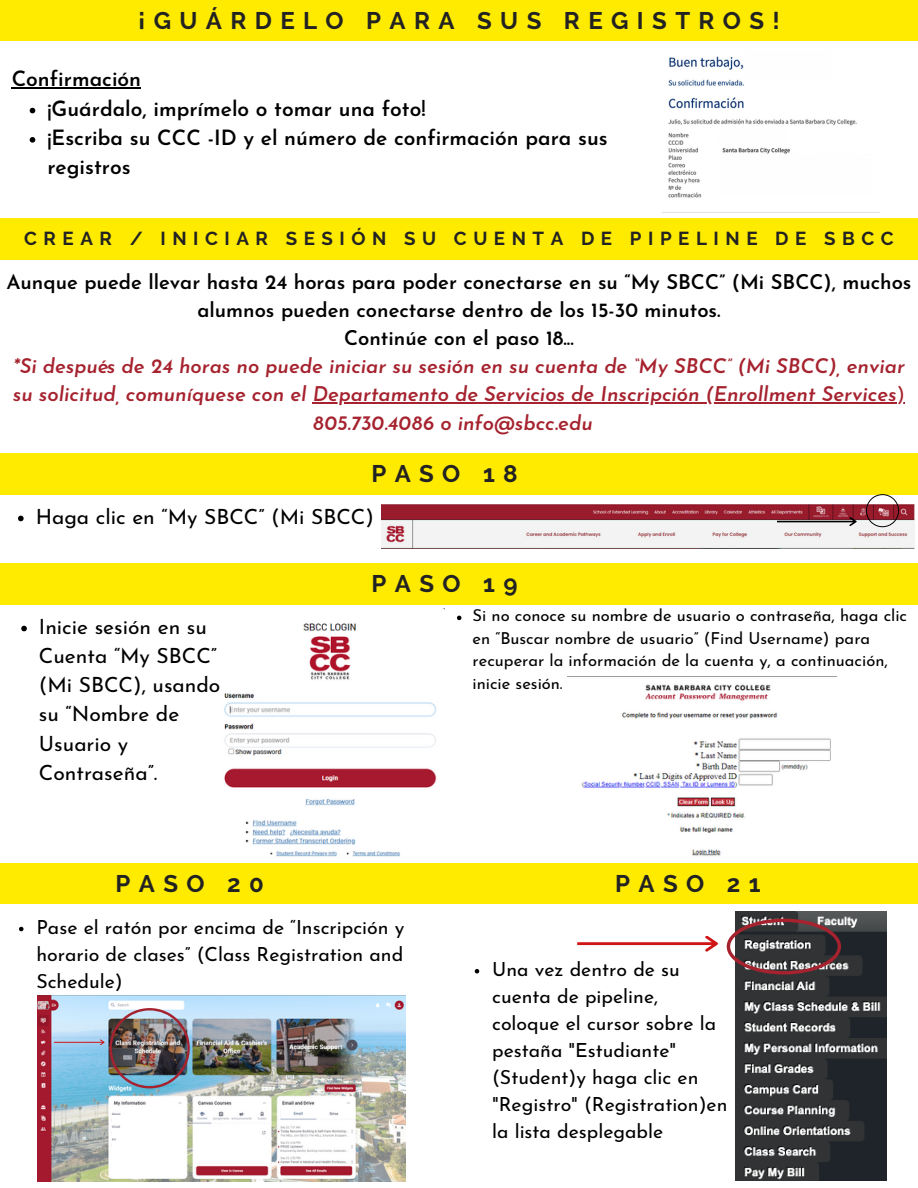
<style>
.page{position:relative;width:918px;height:1188px;background:#fff}
.page>*{position:absolute;margin:0;border:0;box-sizing:border-box;transform-origin:0 0}
.t1{font:700 24px "Raleway";letter-spacing:.35em;color:#222}
.t2{font:21px/29.2px "Josefin Sans";color:#000}
.t3{font:600 21px/29.2px "Josefin Sans";color:#000}
.t4{font:italic 600 20.25px/28.2px "Josefin Sans";color:#a5222e;text-align:center}
.t5{font:19.5px/27px "Josefin Sans";color:#000}
.t6{font:700 18.75px "Raleway";letter-spacing:.35em;color:#222}
.t7{font:16.5px/22.5px "Josefin Sans";color:#000}
.s1{font-style:normal;color:#000}
.s2{font-weight:400;font-style:normal}
</style>
<div class="page">
<div style="left:0;top:0;width:918px;height:41px;background:#ffeb00"></div>
<div style="left:0;top:219px;width:918px;height:40px;background:#ffeb00"></div>
<div style="left:0;top:454px;width:918px;height:40px;background:#ffeb00"></div>
<div style="left:0;top:863px;width:918px;height:41px;background:#ffeb00"></div>
<img style="left:381px;top:504px;width:533px;height:44px">
<svg style="left:866px;top:494px;width:33px;height:33px"></svg>
<svg style="left:777px;top:517px;width:80px;height:9px"></svg>
<img style="left:38px;top:996px;width:367px;height:185px">
<img style="left:54px;top:1008px;width:136px;height:80px">
<img style="left:736px;top:912px;width:150px;height:269px">
<svg style="left:727px;top:919px;width:114px;height:56px;background:#655457"></svg>
<svg style="left:577px;top:936px;width:141px;height:16px"></svg>
<img style="left:668px;top:56px;width:189px;height:142px">
<div style="left:721px;top:155px;width:152px;height:40px;background:#fefefe"></div>
<div style="left:718px;top:130px;width:69px;height:17px;background:#fefefe"></div>
<div style="left:746px;top:51px;width:85px;height:28px;background:#fefefe"></div>
<div style="left:0;top:564px;width:918px;height:40px;background:#ffeb00"></div>
<img style="left:224px;top:608px;width:220px;height:249px">
<img style="left:567px;top:676px;width:269px;height:180px">
<div style="left:112px;top:1116px;width:61px;height:8px;background:#fff"></div>
<hr style="left:313px;top:403px;width:584px;height:1px;background:#a5222e">
<hr style="left:12px;top:88px;width:129px;height:1px;background:#000">
<svg style="left:30px;top:108px;width:5px;height:5px"></svg>
<svg style="left:30px;top:137px;width:5px;height:6px"></svg>
<svg style="left:18px;top:516px;width:6px;height:5px"></svg>
<svg style="left:19px;top:927px;width:5px;height:4px"></svg>
<svg style="left:475px;top:969px;width:4px;height:4px"></svg>
<svg style="left:21px;top:626px;width:6px;height:5px"></svg>
<svg style="left:457px;top:616px;width:4px;height:4px"></svg>
<div style="left:112px;top:1129px;width:61px;height:8px;background:#fff"></div>
<div style="left:112px;top:1142px;width:25px;height:8px;background:#fff"></div>
<div style="left:197px;top:1129px;width:30px;height:8px;background:#fff"></div>
<p class="t1" style="left:138px;top:6px;width:643px">¡GUÁRDELO PARA SUS REGISTROS!</p>
<p class="t3" style="left:12px;top:67px;width:131px">Confirmación</p>
<h1 class="t3" style="left:47px;top:96px;width:380px">¡Guárdalo, imprímelo o tomar una foto!</h1>
<p class="t3" style="left:47px;top:125px;width:562px">¡Escriba su CCC -ID y el número de confirmación para sus registros</p>
<p class="t6" style="left:24px;top:228px;width:871px">CREAR / INICIAR SESIÓN SU CUENTA DE PIPELINE DE SBCC</p>
<p class="t4" style="left:6px;top:270px;width:907px"><span class="s1">Aunque puede llevar hasta 24 horas para poder conectarse en su “My SBCC” (Mi SBCC), muchos alumnos pueden conectarse dentro de los 15-30 minutos.<br>Continúe con el paso 18...<br></span>*Si después de 24 horas no puede iniciar su sesión en su cuenta de “My SBCC” (Mi SBCC), enviar su solicitud, comuníquese con el Departamento de Servicios de Inscripción (Enrollment Services<span class="s2">)</span></p>
<h3 class="t4" style="left:313px;top:410px;width:282px">805.730.4086 o info@sbcc.edu</h3>
<h1 class="t1" style="left:371px;top:460px;width:148px">PASO 18</h1>
<p class="t2" style="left:36px;top:504px;width:340px">Haga clic en “My SBCC” (Mi SBCC)</p>
<h1 class="t1" style="left:372px;top:569px;width:148px">PASO 19</h1>
<p class="t2" style="left:39px;top:614px;width:183px">Inicie sesión en su<br>Cuenta “My SBCC” (Mi SBCC), usando su “Nombre de<br>Usuario y<br>Contraseña”.</p>
<p class="t7" style="left:473px;top:606px;width:436px">Si no conoce su nombre de usuario o contraseña, haga clic en “Buscar nombre de usuario” (Find Username) para recuperar la información de la cuenta y, a continuación, inicie sesión.</p>
<p class="t1" style="left:116px;top:869px;width:150px">PASO 20</p>
<p class="t1" style="left:615px;top:869px;width:147px">PASO 21</p>
<p class="t5" style="left:36px;top:915px;width:370px;text-align:justify">Pase el ratón por encima de “Inscripción y horario de clases” (Class Registration and Schedule)</p>
<p class="t5" style="left:492px;top:957px;width:226px">Una vez dentro de su cuenta de pipeline, coloque el cursor sobre la pestaña "Estudiante" (Student)y haga clic en</p>
<h1 class="t5" style="left:492px;top:1092px;width:237px">"Registro" (Registration)en la lista desplegable</h1>
</div>
